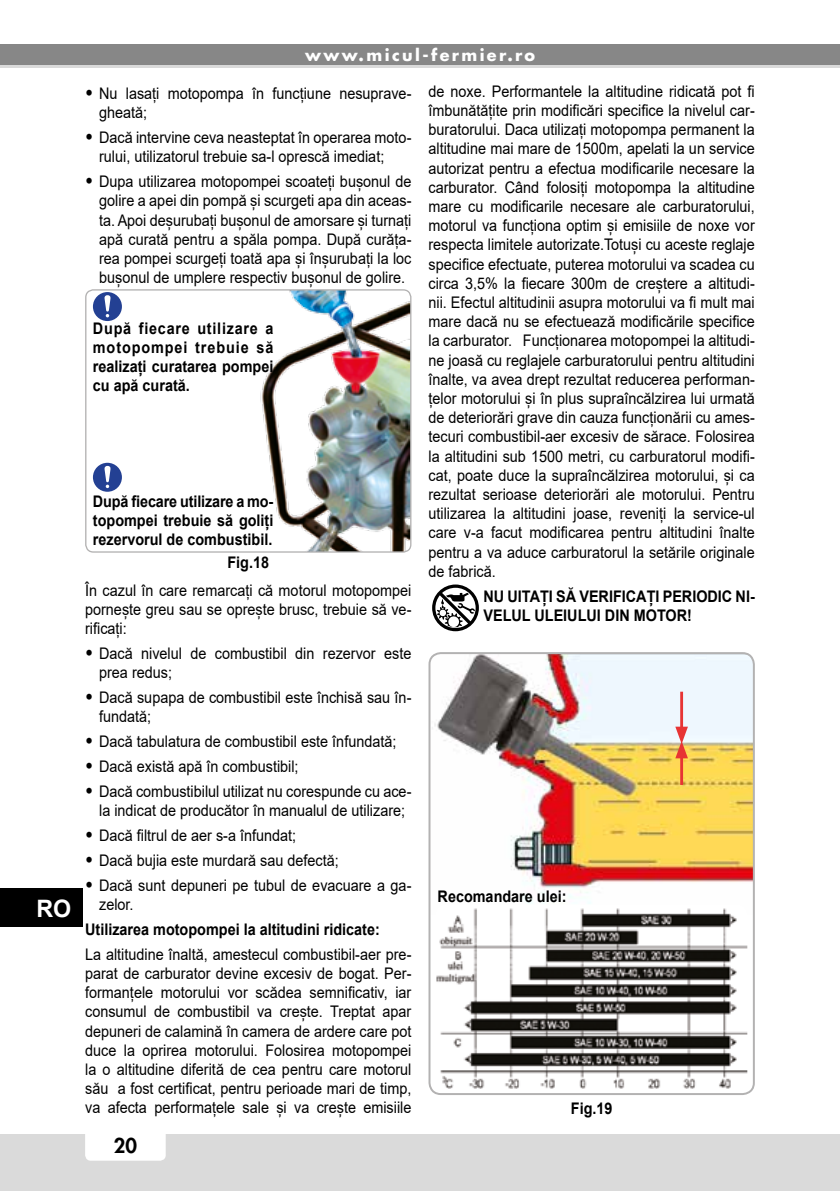
<style>
.page{position:relative;width:840px;height:1191px;background:#fff}
.page>*{position:absolute;margin:0;border:0;box-sizing:border-box;transform-origin:0 0}
.t1{font:700 24px "Arial";color:#fff}
.t2{font:800 20px "Futura";color:#000}
.t3{font:16px/19.2px "Arial";color:#000;scale:.9 1}
.t4{font:700 16px/19.2px "Arial";color:#000;text-align:justify;scale:.9 1}
.t5{font:700 16px "Futura";letter-spacing:.15em;color:#fff}
.s1{font-weight:900;font-size:18px}
</style>
<div class="page">
<div style="left:0;top:1134px;width:839px;height:57px;background:#dadada"></div>
<div style="left:85px;top:1120px;width:81px;height:40px;background:#fff;border-radius:6px"></div>
<div style="left:0;top:44px;width:839px;height:24px;background:#878787"></div>
<hr style="left:0;top:65px;width:839px;height:3px;background:#dadada">
<div style="left:0;top:888px;width:82px;height:39px;background:#000"></div>
<img style="left:431px;top:653px;width:322px;height:251px">
<div style="left:428px;top:652px;width:326px;height:443px;border:2px solid #b3b2b2;border-radius:11px"></div>
<hr style="left:679px;top:691px;width:3px;height:41px;background:#e73434">
<hr style="left:679px;top:753px;width:3px;height:32px;background:#e73434">
<svg style="left:675px;top:726px;width:12px;height:32px"></svg>
<img style="left:436px;top:908px;width:310px;height:181px">
<img style="left:260px;top:291px;width:150px;height:261px">
<div style="left:85px;top:289px;width:326px;height:263px;border:1px solid #b3b2b2;border-radius:8px"></div>
<div style="left:93px;top:463px;width:29px;height:29px;background:#234093;border-radius:50%"></div>
<svg style="left:104px;top:466px;width:6px;height:22px"></svg>
<div style="left:93px;top:292px;width:29px;height:29px;background:#234093;border-radius:50%"></div>
<svg style="left:104px;top:295px;width:6px;height:22px"></svg>
<svg style="left:432px;top:584px;width:46px;height:47px"></svg>
<h1 class="t1" style="left:36px;top:891px;width:36px">RO</h1>
<p class="t5" style="left:305px;top:44px;width:231px">www.micul-fermier.ro</p>
<p class="t3" style="left:99px;top:84px;width:348px;text-indent:-14px"><span class="s1">•</span> Nu lasați motopompa în funcțiune nesuprave&shy;gheată;</p>
<p class="t3" style="left:99px;top:128px;width:348px;text-indent:-14px"><span class="s1">•</span> Dacă intervine ceva neasteptat în operarea moto&shy;rului, utilizatorul trebuie sa-l oprescă imediat;</p>
<p class="t3" style="left:99px;top:172px;width:348px;text-align:justify;text-indent:-14px"><span class="s1">•</span> Dupa utilizarea motopompei scoateți bușonul de golire a apei din pompă și scurgeti apa din aceas&shy;ta. Apoi deșurubați bușonul de amorsare și turnați apă curată pentru a spăla pompa. După curăța&shy;rea pompei scurgeți toată apa și înșurubați la loc bușonul de umplere respectiv bușonul de golire.</p>
<p class="t4" style="left:93px;top:319px;width:202px">După fiecare utilizare a motopompei trebuie să realizați curatarea pompei cu apă curată.</p>
<p class="t4" style="left:93px;top:492px;width:202px">După fiecare utilizare a mo&shy;topompei trebuie să goliți rezervorul de combustibil.</p>
<p class="t4" style="left:227px;top:553px;width:48px">Fig.18</p>
<p class="t3" style="left:85px;top:580px;width:364px;text-align:justify">În cazul în care remarcați că motorul motopompei pornește greu sau se oprește brusc, trebuie să ve&shy;rificați:</p>
<p class="t3" style="left:99px;top:644px;width:348px;text-indent:-14px"><span class="s1">•</span> Dacă nivelul de combustibil din rezervor este prea redus;</p>
<p class="t3" style="left:99px;top:688px;width:348px;text-indent:-14px"><span class="s1">•</span> Dacă supapa de combustibil este închisă sau în&shy;fundată;</p>
<p class="t3" style="left:85px;top:732px;width:347px"><span class="s1">•</span> Dacă tabulatura de combustibil este înfundată;</p>
<p class="t3" style="left:85px;top:757px;width:238px"><span class="s1">•</span> Dacă există apă în combustibil;</p>
<p class="t3" style="left:85px;top:781px;width:364px;text-align:center"><span class="s1">•</span> Dacă combustibilul utilizat nu corespunde cu ace&shy;la indicat de producător în manualul de utilizare;</p>
<p class="t3" style="left:85px;top:825px;width:236px"><span class="s1">•</span> Dacă filtrul de aer s-a înfundat;</p>
<p class="t3" style="left:85px;top:850px;width:283px"><span class="s1">•</span> Dacă bujia este murdară sau defectă;</p>
<p class="t3" style="left:99px;top:875px;width:348px;text-indent:-14px"><span class="s1">•</span> Dacă sunt depuneri pe tubul de evacuare a ga&shy;zelor.</p>
<p class="t4" style="left:85px;top:920px;width:329px">Utilizarea motopompei la altitudini ridicate:</p>
<p class="t3" style="left:85px;top:944px;width:364px;text-align:justify">La altitudine înaltă, amestecul combustibil-aer pre&shy;parat de carburator devine excesiv de bogat. Per&shy;formanțele motorului vor scădea semnificativ, iar consumul de combustibil va crește. Treptat apar depuneri de calamină în camera de ardere care pot duce la oprirea motorului. Folosirea motopompei la o altitudine diferită de cea pentru care motorul său a fost certificat, pentru perioade mari de timp, va afecta performațele sale și va crește emisiile</p>
<p class="t2" style="left:114px;top:1132px;width:25px">20</p>
<p class="t3" style="left:428px;top:81px;width:364px;text-align:justify">de noxe. Performantele la altitudine ridicată pot fi îmbunătățite prin modificări specifice la nivelul car&shy;buratorului. Daca utilizați motopompa permanent la altitudine mai mare de 1500m, apelati la un service autorizat pentru a efectua modificarile necesare la carburator. Când folosiți motopompa la altitudine mare cu modificarile necesare ale carburatorului, motorul va funcționa optim și emisiile de noxe vor respecta limitele autorizate.Totuși cu aceste reglaje specifice efectuate, puterea motorului va scadea cu circa 3,5% la fiecare 300m de creștere a altitudi&shy;nii. Efectul altitudinii asupra motorului va fi mult mai mare dacă nu se efectuează modificările specifice la carburator. Funcționarea motopompei la altitudi&shy;ne joasă cu reglajele carburatorului pentru altitudini înalte, va avea drept rezultat reducerea performan&shy;țelor motorului și în plus supraîncălzirea lui urmată de deteriorări grave din cauza funcționării cu ames&shy;tecuri combustibil-aer excesiv de sărace. Folosirea la altitudini sub 1500 metri, cu carburatorul modifi&shy;cat, poate duce la supraîncălzirea motorului, și ca rezultat serioase deteriorări ale motorului. Pentru utilizarea la altitudini joase, reveniți la service-ul care v-a facut modificarea pentru altitudini înalte pentru a va aduce carburatorul la setările originale de fabrică.</p>
<p class="t4" style="left:483px;top:587px;width:303px">NU UITAȚI SĂ VERIFICAȚI PERIODIC NI-<br>VELUL ULEIULUI DIN MOTOR!</p>
<p class="t4" style="left:437px;top:886px;width:145px">Recomandare ulei:</p>
<p class="t4" style="left:570px;top:1099px;width:48px">Fig.19</p>
</div>
